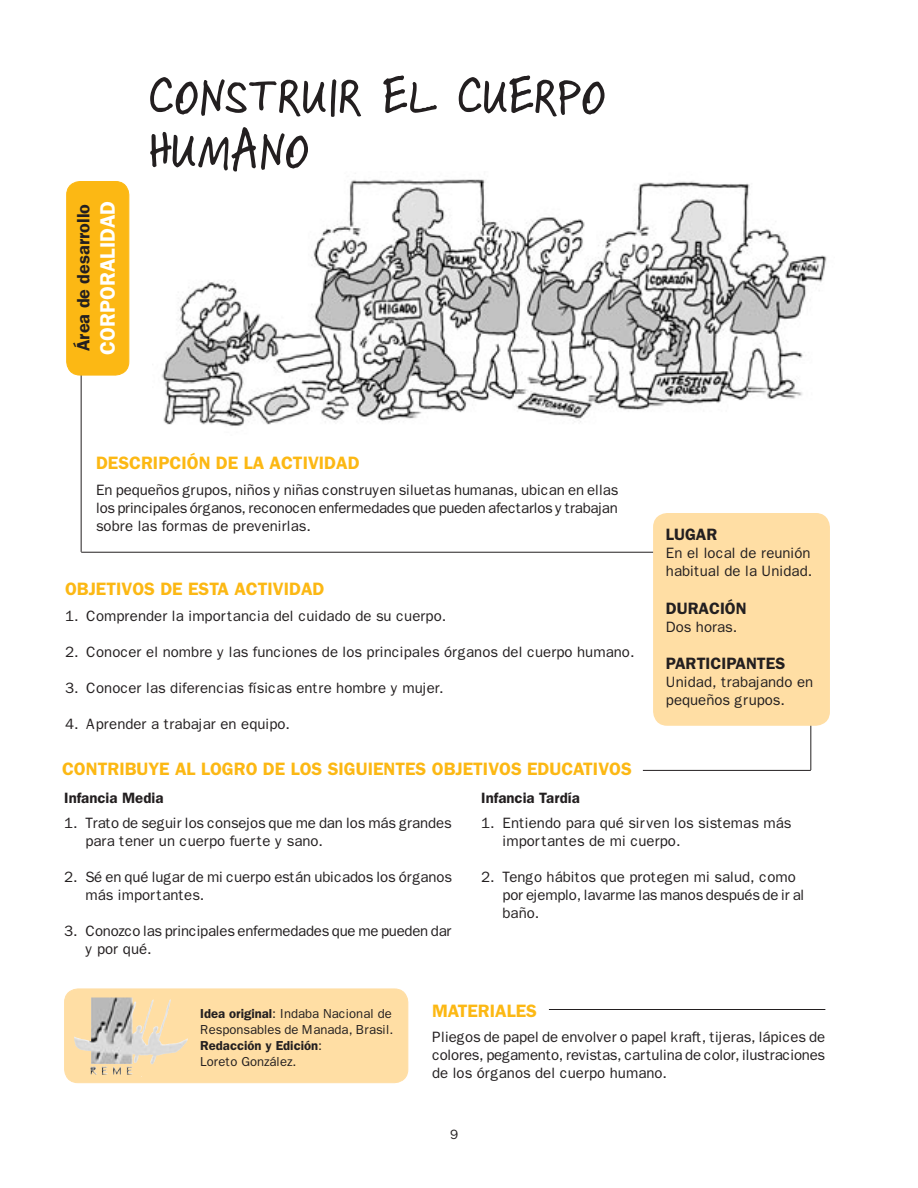
<style>
.page{position:relative;width:918px;height:1188px;background:#fff}
.page>*{position:absolute;margin:0;border:0;box-sizing:border-box;transform-origin:0 0}
.t1{font:54px/54px "Skippy Sharpie";color:#231f20}
.t2{font:600 21px "Franklin Gothic";color:#fff}
.t3{font:600 18px "Franklin Gothic";color:#fcb814}
.t4{font:600 18px "Franklin Gothic";color:#231f20}
.t5{font:600 16.5px "Franklin Gothic";color:#231f20}
.t6{font:15px/18px "Franklin Gothic";color:#231f20}
.t7{font:15px/18px "Franklin Gothic";letter-spacing:-.02em;color:#231f20}
.t8{font:600 15px "Franklin Gothic";color:#231f20}
.t9{font:13.5px "Franklin Gothic";color:#231f20}
.t10{font:13.05px/15.8px "Franklin Gothic";color:#231f20}
.s1{font-weight:600}
</style>
<div class="page">
<svg style="left:64px;top:988px;width:345px;height:95px;background:#fcdda7"></svg>
<img style="left:161px;top:179px;width:666px;height:247px">
<hr style="left:81px;top:357px;width:1px;height:195px;background:#231f20">
<div style="left:66px;top:181px;width:64px;height:194px;background:#fcb814"></div>
<hr style="left:81px;top:552px;width:666px;height:1px;background:#231f20">
<hr style="left:810px;top:555px;width:1px;height:215px;background:#231f20">
<hr style="left:643px;top:770px;width:168px;height:1px;background:#231f20">
<hr style="left:549px;top:1009px;width:276px;height:1px;background:#231f20">
<div style="left:652px;top:513px;width:178px;height:212px;background:#ffdea4"></div>
<img style="left:91px;top:998px;width:78px;height:47px">
<p class="t4" style="left:73px;top:351px;width:149px;rotate:-90deg">Área de desarrollo</p>
<h2 class="t2" style="left:95px;top:355px;width:155px;rotate:-90deg">CORPORALIDAD</h2>
<h1 class="t1" style="left:148px;top:65px;width:459px">CONSTRUIR EL CUERPO<br>HUMANO</h1>
<p class="t3" style="left:96px;top:452px;width:265px">DESCRIPCIÓN DE LA ACTIVIDAD</p>
<p class="t6" style="left:96px;top:481px;width:524px;text-align:justify">En pequeños grupos, niños y niñas construyen siluetas humanas, ubican en ellas los principales órganos, reconocen enfermedades que pueden afectarlos y trabajan sobre las formas de prevenirlas.</p>
<p class="t3" style="left:65px;top:578px;width:261px">OBJETIVOS DE ESTA ACTIVIDAD</p>
<p class="t6" style="left:65px;top:607px;width:383px">1. Comprender la importancia del cuidado de su cuerpo.</p>
<p class="t6" style="left:65px;top:643px;width:571px">2. Conocer el nombre y las funciones de los principales órganos del cuerpo humano.</p>
<p class="t6" style="left:65px;top:679px;width:380px">3. Conocer las diferencias físicas entre hombre y mujer.</p>
<p class="t6" style="left:65px;top:715px;width:227px">4. Aprender a trabajar en equipo.</p>
<p class="t3" style="left:62px;top:758px;width:571px">CONTRIBUYE AL LOGRO DE LOS SIGUIENTES OBJETIVOS EDUCATIVOS</p>
<p class="t5" style="left:666px;top:525px;width:53px">LUGAR</p>
<p class="t6" style="left:666px;top:544px;width:148px">En el local de reunión habitual de la Unidad.</p>
<p class="t5" style="left:666px;top:598px;width:82px">DURACIÓN</p>
<p class="t6" style="left:666px;top:618px;width:73px">Dos horas.</p>
<p class="t5" style="left:666px;top:654px;width:121px">PARTICIPANTES</p>
<p class="t6" style="left:666px;top:673px;width:149px">Unidad, trabajando en pequeños grupos.</p>
<p class="t8" style="left:64px;top:789px;width:101px">Infancia Media</p>
<p class="t6" style="left:85px;top:814px;width:368px;text-indent:-21px">1. Trato de seguir los consejos que me dan los más grandes para tener un cuerpo fuerte y sano.</p>
<p class="t6" style="left:85px;top:868px;width:368px;text-indent:-21px">2. Sé en qué lugar de mi cuerpo están ubicados los órganos más importantes.</p>
<p class="t7" style="left:85px;top:922px;width:368px;text-indent:-21px">3. Conozco las principales enfermedades que me pueden dar y por qué.</p>
<p class="t8" style="left:481px;top:789px;width:100px">Infancia Tardía</p>
<p class="t6" style="left:502px;top:814px;width:290px;text-indent:-21px">1. Entiendo para qué sirven los sistemas más importantes de mi cuerpo.</p>
<p class="t6" style="left:502px;top:868px;width:303px;text-indent:-21px">2. Tengo hábitos que protegen mi salud, como por ejemplo, lavarme las manos después de ir al baño.</p>
<p class="t10" style="left:200px;top:1006px;width:195px"><span class="s1">Idea original</span>: Indaba Nacional de<br>Responsables de Manada, Brasil.<br><span class="s1">Redacción y Edición</span>:<br>Loreto González.</p>
<p class="t3" style="left:432px;top:1000px;width:107px">MATERIALES</p>
<p class="t6" style="left:432px;top:1028px;width:395px;text-align:justify">Pliegos de papel de envolver o papel kraft, tijeras, lápices de colores, pegamento, revistas, cartulina de color, ilustraciones de los órganos del cuerpo humano.</p>
<p class="t9" style="left:450px;top:1127px;width:10px">9</p>
</div>
